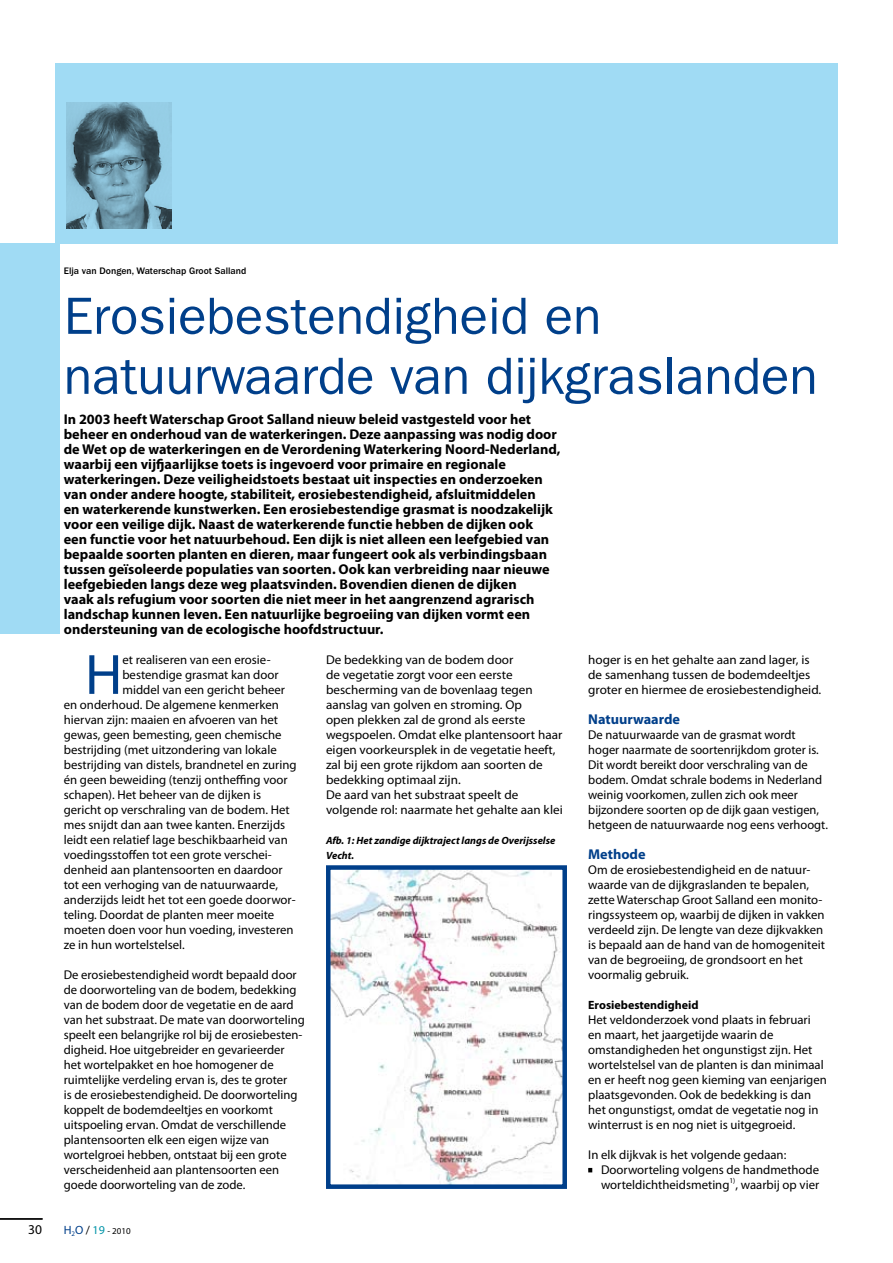
<style>
.page{position:relative;width:893px;height:1263px;background:#fff}
.page>*{position:absolute;margin:0;border:0;box-sizing:border-box;transform-origin:0 0}
.t1{font:57.3px "Myriad Pro";color:#003f8a}
.t2{font:52.5px/60px "ITC Franklin Gothic Std";color:#003f8a}
.t3{font:700 14.25px/15px "Myriad Pro";color:#000}
.t4{font:700 14.25px "Myriad Pro";color:#003f8a}
.t5{font:13.5px "Myriad Pro";color:#000}
.t6{font:12.75px/15px "Myriad Pro";color:#000}
.t7{font:700 12px "Myriad Pro";color:#000}
.t8{font:italic 700 10.5px/15px "Myriad Pro";color:#000}
.t9{font:500 9.75px "ITC Franklin Gothic Std";color:#000}
.t10{font:9px "Myriad Pro";color:#000}
.s1{font-family:"ITC Franklin Gothic Std Hvy";font-size:6.75px}
.s2{font-size:12px;color:#003f8a}
.s3{font-size:12px}
.s4{font-size:12px;color:#0094a8}
</style>
<div class="page">
<div style="left:55px;top:64px;width:783px;height:180px;background:#a0dbf4"></div>
<hr style="left:0;top:1219px;width:43px;height:1px;background:#000">
<div style="left:0;top:244px;width:60px;height:390px;background:#a0dbf4"></div>
<svg style="left:588px;top:1168px;width:4px;height:4px"></svg>
<img style="left:331px;top:870px;width:231px;height:314px">
<div style="left:326px;top:865px;width:241px;height:324px;border:4px solid #003f8a"></div>
<img style="left:66px;top:102px;width:105px;height:127px">
<p class="t9" style="left:64px;top:265px;width:184px">Elja van Dongen, Waterschap Groot Salland</p>
<h2 class="t2" style="left:64px;top:286px;width:755px">Erosiebestendigheid en natuurwaarde van dijkgraslanden</h2>
<p class="t3" style="left:64px;top:412px;width:498px">In 2003 heeft Waterschap Groot Salland nieuw beleid vastgesteld voor het beheer en onderhoud van de waterkeringen. Deze aanpassing was nodig door de Wet op de waterkeringen en de Verordening Waterkering Noord-Nederland, waarbij een vijfjaarlijkse toets is ingevoerd voor primaire en regionale waterkeringen. Deze veiligheidstoets bestaat uit inspecties en onderzoeken van onder andere hoogte, stabiliteit, erosiebestendigheid, afsluitmiddelen<br>en waterkerende kunstwerken. Een erosiebestendige grasmat is noodzakelijk voor een veilige dijk. Naast de waterkerende functie hebben de dijken ook<br>een functie voor het natuurbehoud. Een dijk is niet alleen een leefgebied van bepaalde soorten planten en dieren, maar fungeert ook als verbindingsbaan tussen geïsoleerde populaties van soorten. Ook kan verbreiding naar nieuwe leefgebieden langs deze weg plaatsvinden. Bovendien dienen de dijken<br>vaak als refugium voor soorten die niet meer in het aangrenzend agrarisch landschap kunnen leven. Een natuurlijke begroeiing van dijken vormt een ondersteuning van de ecologische hoofdstructuur.</p>
<h1 class="t1" style="left:85px;top:643px;width:30px">H</h1>
<p class="t6" style="left:122px;top:652px;width:150px">et realiseren van een erosie-</p>
<p class="t6" style="left:326px;top:652px;width:238px">De bedekking van de bodem door<br>de vegetatie zorgt voor een eerste bescherming van de bovenlaag tegen aanslag van golven en stroming. Op<br>open plekken zal de grond als eerste wegspoelen. Omdat elke plantensoort haar eigen voorkeursplek in de vegetatie heeft, zal bij een grote rijkdom aan soorten de bedekking optimaal zijn.<br>De aard van het substraat speelt de volgende rol: naarmate het gehalte aan klei</p>
<p class="t6" style="left:588px;top:652px;width:235px">hoger is en het gehalte aan zand lager, is de samenhang tussen de bodemdeeltjes groter en hiermee de erosiebestendigheid.</p>
<p class="t6" style="left:122px;top:667px;width:158px">bestendige grasmat kan door</p>
<p class="t6" style="left:122px;top:682px;width:164px">middel van een gericht beheer</p>
<p class="t6" style="left:64px;top:697px;width:217px">en onderhoud. De algemene kenmerken</p>
<p class="t6" style="left:64px;top:712px;width:216px">hiervan zijn: maaien en afvoeren van het</p>
<p class="t6" style="left:64px;top:727px;width:219px">gewas, geen bemesting, geen chemische</p>
<p class="t6" style="left:64px;top:742px;width:214px">bestrijding (met uitzondering van lokale</p>
<p class="t6" style="left:64px;top:757px;width:234px">bestrijding van distels, brandnetel en zuring</p>
<p class="t6" style="left:64px;top:772px;width:225px">én geen beweiding (tenzij ontheffing voor</p>
<p class="t6" style="left:64px;top:787px;width:199px">schapen). Het beheer van de dijken is</p>
<p class="t6" style="left:64px;top:802px;width:227px">gericht op verschraling van de bodem. Het</p>
<p class="t6" style="left:64px;top:817px;width:223px">mes snijdt dan aan twee kanten. Enerzijds</p>
<p class="t6" style="left:64px;top:832px;width:226px">leidt een relatief lage beschikbaarheid van</p>
<p class="t6" style="left:64px;top:847px;width:210px">voedingsstoffen tot een grote verschei-</p>
<p class="t6" style="left:64px;top:862px;width:220px">denheid aan plantensoorten en daardoor</p>
<p class="t6" style="left:64px;top:877px;width:216px">tot een verhoging van de natuurwaarde,</p>
<p class="t6" style="left:64px;top:892px;width:233px">anderzijds leidt het tot een goede doorwor-</p>
<p class="t6" style="left:64px;top:907px;width:212px">teling. Doordat de planten meer moeite</p>
<p class="t6" style="left:64px;top:922px;width:231px">moeten doen voor hun voeding, investeren</p>
<p class="t6" style="left:64px;top:937px;width:122px">ze in hun wortelstelsel.</p>
<p class="t6" style="left:64px;top:967px;width:242px">De erosiebestendigheid wordt bepaald door de doorworteling van de bodem, bedekking van de bodem door de vegetatie en de aard van het substraat. De mate van doorworteling speelt een belangrijke rol bij de erosiebesten&shy;digheid. Hoe uitgebreider en gevarieerder het wortelpakket en hoe homogener de ruimtelijke verdeling ervan is, des te groter<br>is de erosiebestendigheid. De doorworteling koppelt de bodemdeeltjes en voorkomt uitspoeling ervan. Omdat de verschillende plantensoorten elk een eigen wijze van wortelgroei hebben, ontstaat bij een grote verscheidenheid aan plantensoorten een goede doorworteling van de zode.</p>
<p class="t4" style="left:588px;top:711px;width:93px">Natuurwaarde</p>
<p class="t6" style="left:588px;top:727px;width:241px">De natuurwaarde van de grasmat wordt hoger naarmate de soortenrijkdom groter is.<br>Dit wordt bereikt door verschraling van de bodem. Omdat schrale bodems in Nederland weinig voorkomen, zullen zich ook meer bijzondere soorten op de dijk gaan vestigen, hetgeen de natuurwaarde nog eens verhoogt.</p>
<p class="t4" style="left:588px;top:846px;width:59px">Methode</p>
<p class="t6" style="left:588px;top:862px;width:238px">Om de erosiebestendigheid en de natuur&shy;waarde van de dijkgraslanden te bepalen, zette Waterschap Groot Salland een monito&shy;ringssysteem op, waarbij de dijken in vakken verdeeld zijn. De lengte van deze dijkvakken is bepaald aan de hand van de homogeniteit van de begroeiing, de grondsoort en het voormalig gebruik.</p>
<p class="t7" style="left:588px;top:998px;width:112px">Erosiebestendigheid</p>
<p class="t6" style="left:588px;top:1012px;width:240px">Het veldonderzoek vond plaats in februari en maart, het jaargetijde waarin de omstandigheden het ongunstigst zijn. Het wortelstelsel van de planten is dan minimaal en er heeft nog geen kieming van eenjarigen plaatsgevonden. Ook de bedekking is dan het ongunstigst, omdat de vegetatie nog in winterrust is en nog niet is uitgegroeid.</p>
<p class="t6" style="left:588px;top:1147px;width:200px">I n elk dijkvak is het volgende gedaan:</p>
<p class="t6" style="left:588px;top:1162px;width:233px;text-align:right"><span class="s1">•</span> Doorworteling volgens de handmethode worteldichtheidsmeting<sup>1)</sup>, waarbij op vier</p>
<p class="t8" style="left:326px;top:833px;width:231px">Afb. 1: Het zandige dijktraject langs de Overijsselse<br>Vecht.</p>
<p class="t5" style="left:28px;top:1222px;width:15px">30</p>
<p class="t10" style="left:64px;top:1226px;width:68px"><span class="s2">H</span><sub>2</sub><span class="s2">O</span> <span class="s3">/</span> <span class="s4">19</span> - 2010</p>
</div>
